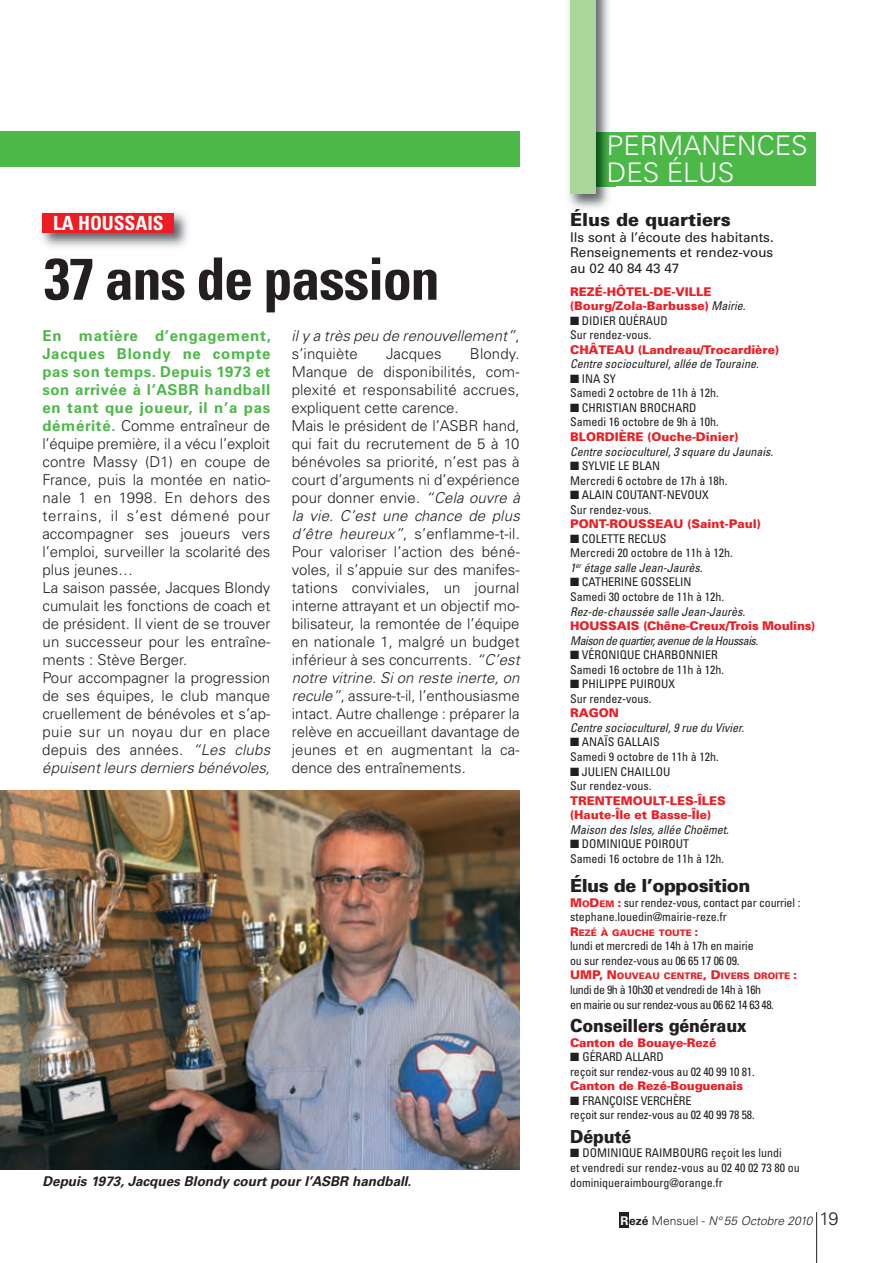
<style>
.page{position:relative;width:893px;height:1263px;background:#fff}
.page>*{position:absolute;margin:0;border:0;box-sizing:border-box;transform-origin:0 0}
.t1{font:700 condensed 58.5px "Univers";letter-spacing:-.025em;color:#231f20}
.t2{font:300 27px/27px "Univers";color:#fff}
.t3{font:700 condensed 19.5px "Univers";color:#fff}
.t4{font:900 18px "Univers";letter-spacing:-.01em;color:#231f20}
.t5{font:900 18px "Univers";letter-spacing:-.01em;color:#231f20;scale:.9 1}
.t6{font:300 15px/18px "Univers";color:#231f20}
.t7{font:italic 300 15px/18px "Univers";letter-spacing:.005em;color:#231f20}
.t8{font:13.5px/15.9px "Univers";color:#231f20;text-align:justify}
.t9{font:italic 700 13.5px "Univers";color:#231f20}
.t10{font:condensed 12px/14.5px "Univers";color:#231f20}
.t11{font:900 12px/14.5px "Univers";color:#ee1d23}
.t12{font:italic condensed 12px "Univers";color:#231f20}
.t13{font:condensed 12px/14.5px "Univers";letter-spacing:-.035em;color:#231f20}
.t14{font:italic condensed 12px "Univers";letter-spacing:-.035em;color:#231f20}
.t15{font:900 12px "Univers";letter-spacing:-.02em;color:#ee1d23}
.t16{font:italic 300 12px "Univers";letter-spacing:.005em;color:#231f20}
.t17{font:900 9px "Univers";color:#ee1d23}
.s1{font-weight:700;color:#4cb848}
.s2{font-style:italic}
.s3{font-style:normal}
.s4{font-weight:400;font-style:italic;font-stretch:condensed;color:#231f20}
.s5{font-weight:900;font-stretch:normal;color:#ee1d23}
.s6{font-weight:900;font-stretch:normal;font-size:9px;color:#ee1d23}
.s7{font-size:12px}
.s8{font-weight:700;font-style:normal;color:#fff}
.s9{font-weight:700;font-style:normal}
.s10{font-style:normal;font-size:18px}
</style>
<div class="page">
<hr style="left:816px;top:1212px;width:1px;height:51px;background:#231f20">
<div style="left:620px;top:1212px;width:9px;height:15px;background:#231f20"></div>
<img style="left:41px;top:212px;width:147px;height:35px">
<div style="left:43px;top:213px;width:131px;height:20px;background:#ee1d23"></div>
<div style="left:572px;top:132px;width:244px;height:54px;background:#4cb848"></div>
<img style="left:568px;top:0;width:48px;height:208px">
<img style="left:596px;top:132px;width:20px;height:54px">
<div style="left:570px;top:0;width:26px;height:194px;background:#aad59b"></div>
<div style="left:0;top:132px;width:520px;height:35px;background:#4cb848"></div>
<img style="left:0;top:791px;width:520px;height:378px">
<h3 class="t3" style="left:53px;top:216px;width:112px">LA HOUSSAIS</h3>
<h1 class="t1" style="left:44px;top:257px;width:397px">37 ans de passion</h1>
<p class="t6" style="left:42px;top:328px;width:230px"><span class="s1">En matière d’engagement,<br>Jacques Blondy ne compte pas son temps. Depuis 1973 et son arrivée à l’ASBR handball en tant que joueur, il n’a pas démérité.</span> Comme entraîneur de l’équipe première, il a vécu l’exploit contre Massy (D1) en coupe de<br>France, puis la montée en natio&shy;nale 1 en 1998. En dehors des terrains, il s’est démené pour accompagner ses joueurs vers l’emploi, surveiller la scolarité des plus jeunes…<br>La saison passée, Jacques Blondy cumulait les fonctions de coach et de président. Il vient de se trouver un successeur pour les entraîne&shy;ments : Stève Berger.<br>Pour accompagner la progression de ses équipes, le club manque cruellement de bénévoles et s’ap&shy;puie sur un noyau dur en place depuis des années. <span class="s2">“Les clubs épuisent leurs derniers bénévoles,</span></p>
<p class="t7" style="left:291px;top:328px;width:230px">il y a très peu de renouvellement”<span class="s3">, s’inquiète</span></p>
<p class="t6" style="left:292px;top:346px;width:230px;text-indent:178px">Blondy.<br>Manque de disponibilités, com&shy;plexité et responsabilité accrues, expliquent cette carence.<br>Mais le président de l’ASBR hand, qui fait du recrutement de 5 à 10 bénévoles sa priorité, n’est pas à court d’arguments ni d’expérience pour donner envie. <span class="s2">“Cela ouvre à la vie. C’est une chance de plus d’être heureux”</span>, s’enflamme-t-il.<br>Pour valoriser l’action des béné&shy;voles, il s’appuie sur des manifes&shy;tations conviviales, un journal interne attrayant et un objectif mo&shy;bilisateur, la remontée de l’équipe en nationale 1, malgré un budget inférieur à ses concurrents. <span class="s2">“C’est notre vitrine. Si on reste inerte, on recule”</span>, assure-t-il, l’enthousiasme intact. Autre challenge : préparer la relève en accueillant davantage de jeunes et en augmentant la ca&shy;dence des entraînements.</p>
<p class="t6" style="left:386px;top:346px;width:57px">Jacques</p>
<h2 class="t2" style="left:607px;top:135px;width:202px">PERMANENCES<br>DES ÉLUS</h2>
<p class="t4" style="left:570px;top:213px;width:162px">Élus de quartiers</p>
<p class="t8" style="left:570px;top:230px;width:205px">Ils sont à l’écoute des habitants.<br>Renseignements et rendez-vous au 02 40 84 43 47</p>
<p class="t11" style="left:570px;top:285px;width:177px">REZÉ-HÔTEL-DE-VILLE (Bourg/Zola-Barbusse) <span class="s4">Mairie.</span></p>
<p class="t10" style="left:570px;top:314px;width:99px">■ DIDIER QUÉRAUD<br>Sur rendez-vous.</p>
<p class="t11" style="left:570px;top:343px;width:210px">CHÂTEAU (Landreau/Trocardière)</p>
<p class="t12" style="left:570px;top:360px;width:190px">Centre socioculturel, allée de Touraine.</p>
<p class="t10" style="left:570px;top:372px;width:150px">■ INA SY<br>Samedi 2 octobre de 11h à 12h.</p>
<p class="t10" style="left:570px;top:401px;width:150px">■ CHRISTIAN BROCHARD<br>Samedi 16 octobre de 9h à 10h.</p>
<p class="t11" style="left:570px;top:430px;width:170px">BLORDIÈRE (Ouche-Dinier)</p>
<p class="t12" style="left:570px;top:447px;width:205px">Centre socioculturel, 3 square du Jaunais.</p>
<p class="t10" style="left:570px;top:459px;width:159px">■ SYLVIE LE BLAN<br>Mercredi 6 octobre de 17h à 18h.</p>
<p class="t10" style="left:570px;top:489px;width:140px">■ ALAIN COUTANT-NEVOUX<br>Sur rendez-vous.</p>
<p class="t11" style="left:570px;top:518px;width:192px">PONT-ROUSSEAU (Saint-Paul)</p>
<p class="t10" style="left:570px;top:532px;width:164px">■ COLETTE RECLUS<br>Mercredi 20 octobre de 11h à 12h.<br><span class="s2">1</span><sup>er</sup> <span class="s2">étage salle Jean-Jaurès.</span></p>
<p class="t10" style="left:570px;top:576px;width:155px">■ CATHERINE GOSSELIN<br>Samedi 30 octobre de 11h à 12h.</p>
<p class="t12" style="left:570px;top:607px;width:177px">Rez-de-chaussée salle Jean-Jaurès.</p>
<p class="t15" style="left:570px;top:621px;width:247px">HOUSSAIS (Chêne-Creux/Trois Moulins)</p>
<p class="t14" style="left:570px;top:636px;width:189px">Maison de quartier, avenue de la Houssais.</p>
<p class="t10" style="left:570px;top:649px;width:155px">■ VÉRONIQUE CHARBONNIER<br>Samedi 16 octobre de 11h à 12h.</p>
<p class="t10" style="left:570px;top:678px;width:107px">■ PHILIPPE PUIROUX<br>Sur rendez-vous.</p>
<p class="t11" style="left:570px;top:707px;width:50px">RAGON</p>
<p class="t12" style="left:570px;top:723px;width:175px">Centre socioculturel, 9 rue du Vivier.</p>
<p class="t10" style="left:570px;top:736px;width:150px">■ ANAÏS GALLAIS<br>Samedi 9 octobre de 11h à 12h.</p>
<p class="t10" style="left:570px;top:765px;width:102px">■ JULIEN CHAILLOU<br>Sur rendez-vous.</p>
<p class="t11" style="left:570px;top:794px;width:157px">TRENTEMOULT-LES-ÎLES (Haute-Île et Basse-Île)</p>
<p class="t12" style="left:570px;top:825px;width:160px">Maison des Isles, allée Choëmet.</p>
<p class="t10" style="left:570px;top:838px;width:155px">■ DOMINIQUE POIROUT<br>Samedi 16 octobre de 11h à 12h.</p>
<p class="t4" style="left:570px;top:879px;width:182px">Élus de l’opposition</p>
<p class="t10" style="left:570px;top:896px;width:232px"><span class="s5">M</span><span class="s6">O</span><span class="s5">D</span><span class="s6">EM</span> <span class="s5">:</span> sur rendez-vous, contact par courriel : stephane.louedin@mairie-reze.fr</p>
<p class="t17" style="left:570px;top:929px;width:130px"><span class="s7">R</span>EZÉ À GAUCHE TOUTE <span class="s7">:</span></p>
<p class="t10" style="left:570px;top:940px;width:185px">lundi et mercredi de 14h à 17h en mairie ou sur rendez-vous au 06 65 17 06 09.</p>
<p class="t17" style="left:570px;top:973px;width:228px"><span class="s7">UMP, N</span>OUVEAU CENTRE<span class="s7">, D</span>IVERS DROITE <span class="s7">:</span></p>
<p class="t13" style="left:570px;top:983px;width:205px">lundi de 9h à 10h30 et vendredi de 14h à 16h en mairie ou sur rendez-vous au 06 62 14 63 48.</p>
<p class="t5" style="left:570px;top:1019px;width:198px">Conseillers généraux</p>
<p class="t11" style="left:570px;top:1036px;width:148px">Canton de Bouaye-Rezé</p>
<p class="t10" style="left:570px;top:1050px;width:186px">■ GÉRARD ALLARD<br>reçoit sur rendez-vous au 02 40 99 10 81.</p>
<p class="t11" style="left:570px;top:1080px;width:174px">Canton de Rezé-Bouguenais</p>
<p class="t10" style="left:570px;top:1094px;width:186px">■ FRANÇOISE VERCHÈRE<br>reçoit sur rendez-vous au 02 40 99 78 58.</p>
<p class="t5" style="left:570px;top:1130px;width:70px">Député</p>
<p class="t10" style="left:570px;top:1147px;width:231px">■ DOMINIQUE RAIMBOURG reçoit les lundi<br>et vendredi sur rendez-vous au 02 40 02 73 80 ou</p>
<p class="t9" style="left:43px;top:1176px;width:370px">Depuis 1973, Jacques Blondy court pour l’ASBR handball.</p>
<p class="t10" style="left:570px;top:1176px;width:154px">dominiqueraimbourg@orange.fr</p>
<p class="t16" style="left:620px;top:1217px;width:220px"><span class="s8">R</span><span class="s9">ezé</span> <span class="s3">Mensuel -</span> N° 55 Octobre 2010 <span class="s10">19</span></p>
</div>
